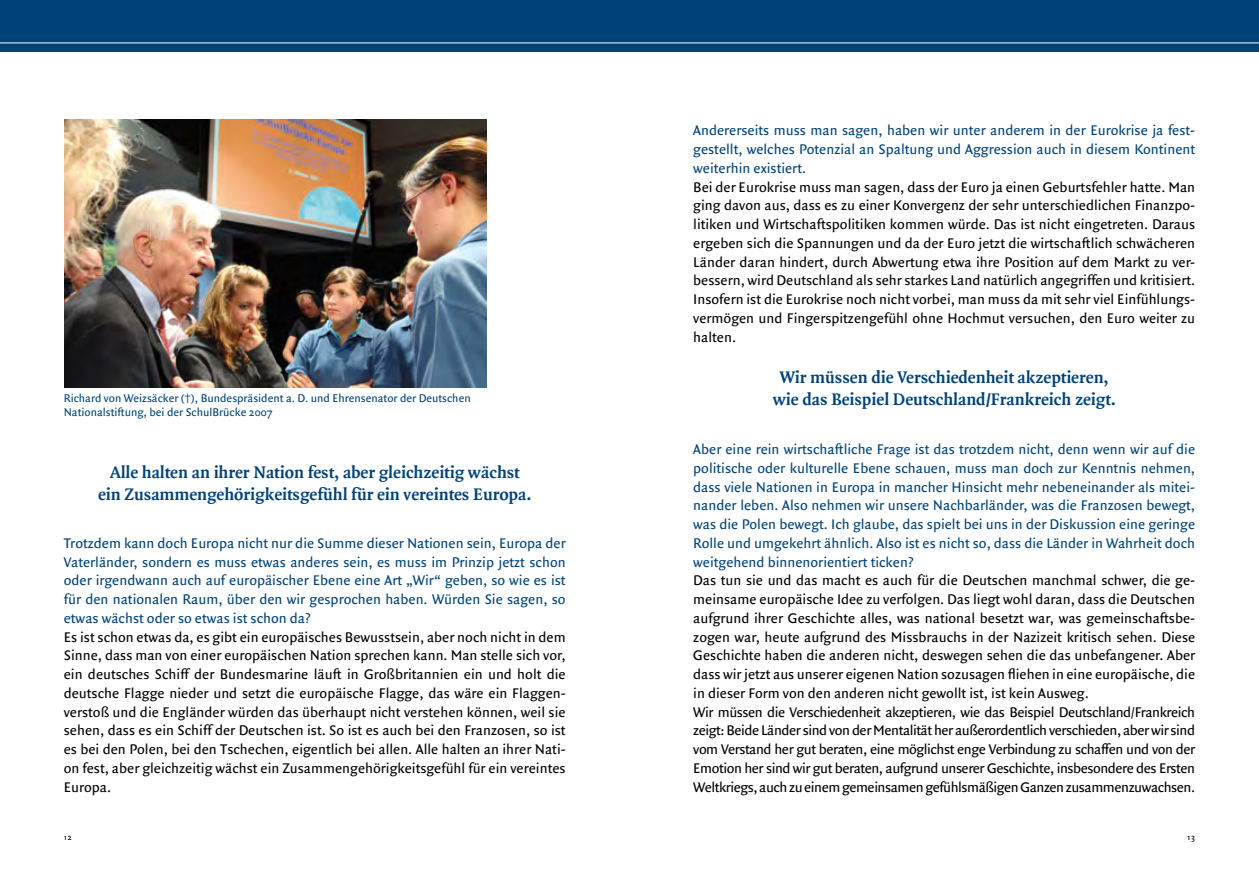
<style>
.page{position:relative;width:1259px;height:893px;background:#fff}
.page>*{position:absolute;margin:0;border:0;box-sizing:border-box;transform-origin:0 0}
.t1{font:700 18px/22.5px "Quadraat";color:#004378;text-align:center}
.t2{font:15px/18.8px "Quadraat Sans";color:#000;text-align:justify}
.t3{font:15px/18.8px "Quadraat Sans";color:#004378;text-align:justify}
.t4{font:12px/14.4px "Quadraat Sans";color:#004378}
.t5{font:9px "Quadraat Sans";color:#000}
</style>
<div class="page">
<div style="left:0;top:0;width:1259px;height:51px;background:#004378"></div>
<hr style="left:0;top:43px;width:1259px;height:1px;background:#fff">
<img style="left:64px;top:119px;width:422px;height:268px">
<p class="t4" style="left:64px;top:391px;width:408px">Richard von Weizsäcker (†), Bundespräsident a. D. und Ehrensenator der Deutschen<br>Nationalstiftung, bei der SchulBrücke 2007</p>
<p class="t1" style="left:98px;top:461px;width:435px">Alle halten an ihrer Nation fest, aber gleichzeitig wächst ein Zusammengehörigkeitsgefühl für ein vereintes Europa.</p>
<p class="t3" style="left:64px;top:534px;width:503px">Trotzdem kann doch Europa nicht nur die Summe dieser Nationen sein, Europa der Vaterländer, sondern es muss etwas anderes sein, es muss im Prinzip jetzt schon oder irgendwann auch auf europäischer Ebene eine Art „Wir“ geben, so wie es ist für den nationalen Raum, über den wir gesprochen haben. Würden Sie sagen, so etwas wächst oder so etwas ist schon da?</p>
<p class="t2" style="left:64px;top:628px;width:503px">Es ist schon etwas da, es gibt ein europäisches Bewusstsein, aber noch nicht in dem Sinne, dass man von einer europäischen Nation sprechen kann. Man stelle sich vor, ein deutsches Schiff der Bundesmarine läuft in Großbritannien ein und holt die deutsche Flagge nieder und setzt die europäische Flagge, das wäre ein Flaggen&shy;verstoß und die Engländer würden das überhaupt nicht verstehen können, weil sie sehen, dass es ein Schiff der Deutschen ist. So ist es auch bei den Franzosen, so ist es bei den Polen, bei den Tschechen, eigentlich bei allen. Alle halten an ihrer Nati&shy;on fest, aber gleichzeitig wächst ein Zusammengehörigkeitsgefühl für ein vereintes Europa.</p>
<p class="t3" style="left:693px;top:121px;width:503px">Andererseits muss man sagen, haben wir unter anderem in der Eurokrise ja fest&shy;gestellt, welches Potenzial an Spaltung und Aggression auch in diesem Kontinent weiterhin existiert.</p>
<p class="t2" style="left:693px;top:178px;width:503px">Bei der Eurokrise muss man sagen, dass der Euro ja einen Geburtsfehler hatte. Man ging davon aus, dass es zu einer Konvergenz der sehr unterschiedlichen Finanzpo&shy;litiken und Wirtschaftspolitiken kommen würde. Das ist nicht eingetreten. Daraus ergeben sich die Spannungen und da der Euro jetzt die wirtschaftlich schwächeren Länder daran hindert, durch Abwertung etwa ihre Position auf dem Markt zu ver&shy;bessern, wird Deutschland als sehr starkes Land natürlich angegriffen und kritisiert.<br>Insofern ist die Eurokrise noch nicht vorbei, man muss da mit sehr viel Einfühlungs&shy;vermögen und Fingerspitzengefühl ohne Hochmut versuchen, den Euro weiter zu halten.</p>
<p class="t1" style="left:772px;top:366px;width:345px">Wir müssen die Verschiedenheit akzeptieren, wie das Beispiel Deutschland/Frankreich zeigt.</p>
<p class="t3" style="left:693px;top:440px;width:503px">Aber eine rein wirtschaftliche Frage ist das trotzdem nicht, denn wenn wir auf die politische oder kulturelle Ebene schauen, muss man doch zur Kenntnis nehmen, dass viele Nationen in Europa in mancher Hinsicht mehr nebeneinander als mitei&shy;nander leben. Also nehmen wir unsere Nachbarländer, was die Franzosen bewegt, was die Polen bewegt. Ich glaube, das spielt bei uns in der Diskussion eine geringe Rolle und umgekehrt ähnlich. Also ist es nicht so, dass die Länder in Wahrheit doch weitgehend binnenorientiert ticken?</p>
<p class="t2" style="left:693px;top:571px;width:503px;text-align:left">Das tun sie und das macht es auch für die Deutschen manchmal schwer, die ge&shy;meinsame europäische Idee zu verfolgen. Das liegt wohl daran, dass die Deutschen aufgrund ihrer Geschichte alles, was national besetzt war, was gemeinschaftsbe&shy;zogen war, heute aufgrund des Missbrauchs in der Nazizeit kritisch sehen. Diese Geschichte haben die anderen nicht, deswegen sehen die das unbefangener. Aber dass wir jetzt aus unserer eigenen Nation sozusagen fliehen in eine europäische, die in dieser Form von den anderen nicht gewollt ist, ist kein Ausweg.<br>Wir müssen die Verschiedenheit akzeptieren, wie das Beispiel Deutschland/Frankreich zeigt: Beide Länder sind von der Mentalität her außerordentlich verschieden, aber wir sind vom Verstand her gut beraten, eine möglichst enge Verbindung zu schaffen und von der Emotion her sind wir gut beraten, aufgrund unserer Geschichte, insbesondere des Ersten Weltkriegs, auch zu einem gemeinsamen gefühlsmäßigen Ganzen zusammenzuwachsen.</p>
<p class="t5" style="left:64px;top:832px;width:10px">12</p>
<p class="t5" style="left:1187px;top:832px;width:10px">13</p>
</div>
